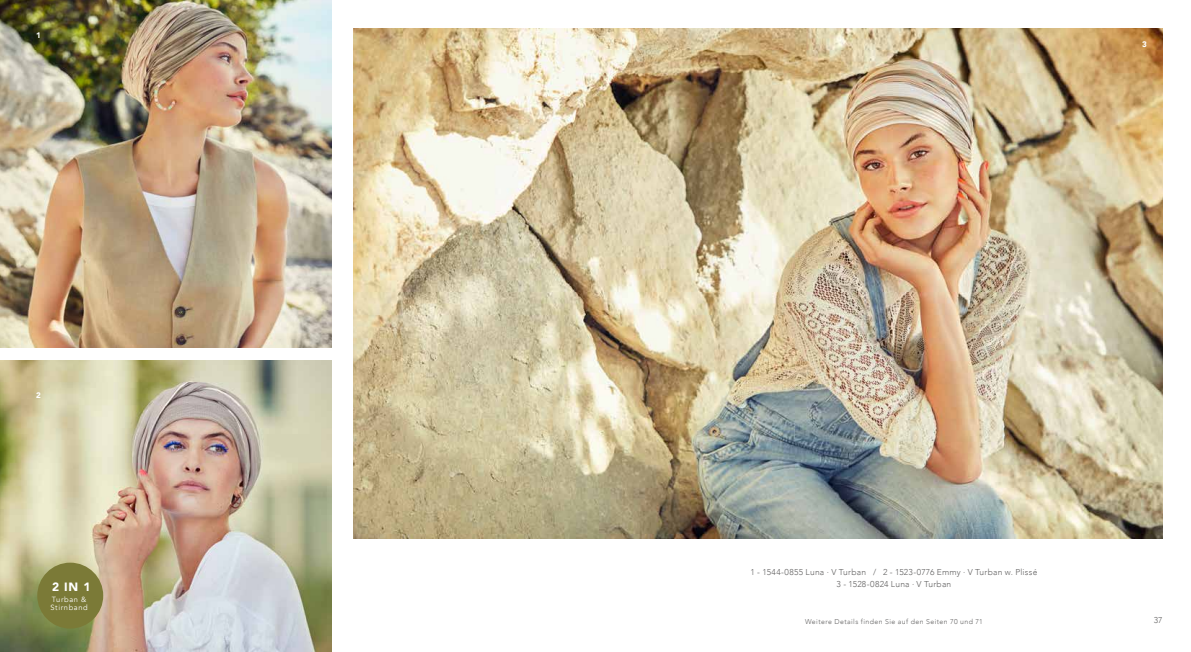
<style>
.page{position:relative;width:1191px;height:652px;background:#fff}
.page>*{position:absolute;margin:0;border:0;box-sizing:border-box;transform-origin:0 0}
.t1{font:900 12px "Avenir";color:#fff}
.t2{font:300 8.5px/12px "Avenir";letter-spacing:.02em;color:#646363;text-align:center}
.t3{font:900 8px "Avenir";color:#fff}
.t4{font:7.5px/8px "Avenir";letter-spacing:.08em;color:#fff}
.t5{font:300 7px "Avenir";letter-spacing:.065em;color:#646363}
</style>
<div class="page">
<img style="left:353px;top:28px;width:809px;height:511px">
<img style="left:0;top:0;width:332px;height:347px">
<img style="left:0;top:360px;width:332px;height:292px">
<div style="left:37px;top:563px;width:66px;height:66px;background:#7b7a37;border-radius:50%"></div>
<p class="t3" style="left:36px;top:30px;width:6px">1</p>
<p class="t3" style="left:36px;top:390px;width:6px">2</p>
<h1 class="t1" style="left:52px;top:580px;width:40px">2 IN 1</h1>
<p class="t4" style="left:51px;top:596px;width:39px">Turban &amp;<br>Stirnband</p>
<p class="t3" style="left:1142px;top:40px;width:6px">3</p>
<p class="t2" style="left:750px;top:567px;width:288px">1 - 1544-0855 Luna · V Turban / 2 - 1523-0776 Emmy · V Turban w. Plissé<br>3 - 1528-0824 Luna · V Turban</p>
<p class="t5" style="left:805px;top:617px;width:179px">Weitere Details finden Sie auf den Seiten 70 und 71</p>
<p class="t2" style="left:1153px;top:614px;width:10px">37</p>
</div>
